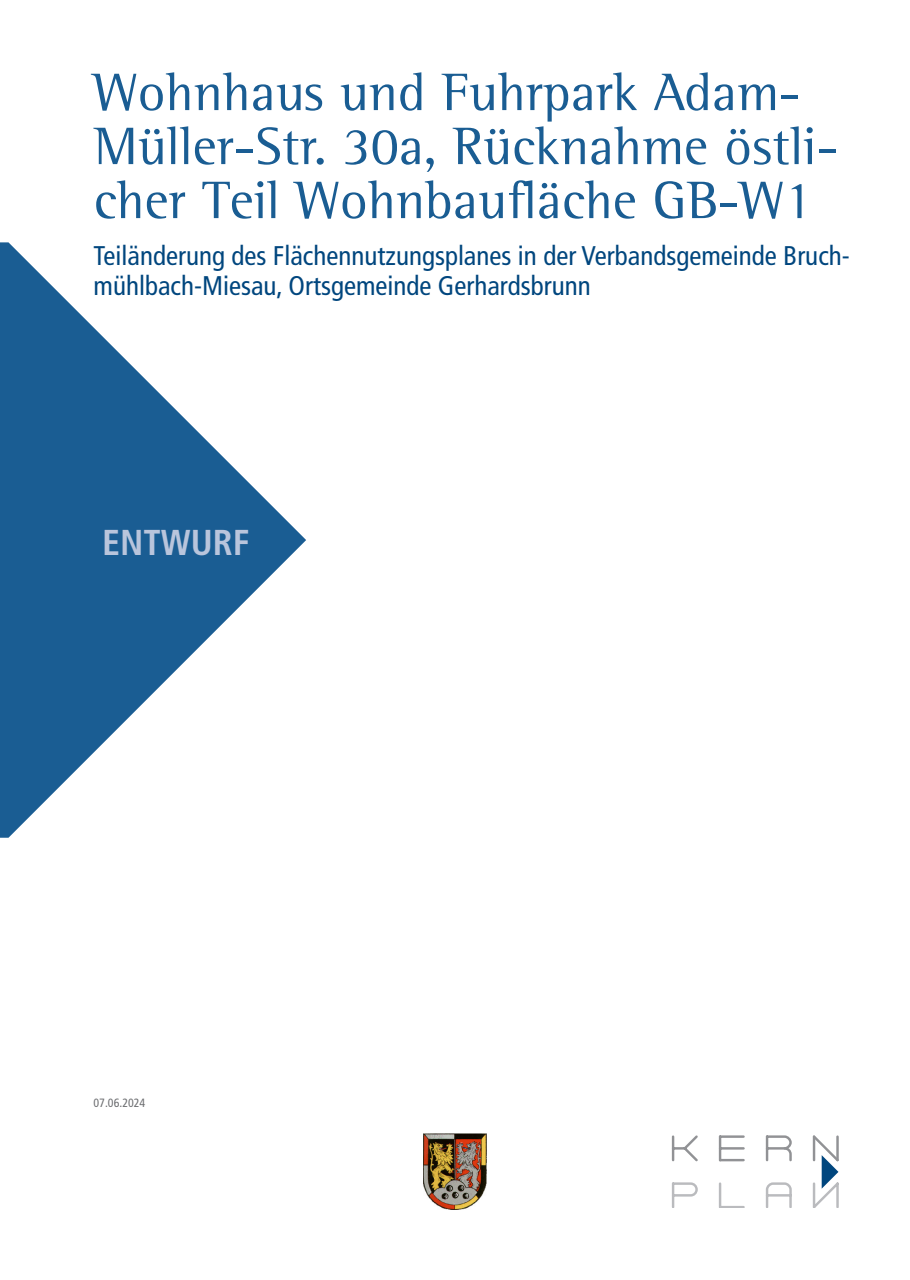
<style>
.page{position:relative;width:910px;height:1280px;background:#fff}
.page>*{position:absolute;margin:0;border:0;box-sizing:border-box;transform-origin:0 0}
.Projekttitel_heller_HG{font:54px/54px "Rotis Semi Serif Std";color:#1a5d93}
.Headline_Dreieck{font:700 condensed 36px "Frutiger LT Pro";color:#b9c5dc}
.Projekttitel_heller_HG-2{font:condensed 27px/30px "Frutiger LT Pro";color:#00467e}
.Datum{font:condensed 12px "Frutiger LT Pro";color:#6c6d70}
</style>
<div class="page">
<svg style="left:0;top:242px;width:306px;height:596px;fill:#1a5d93"></svg>
<svg style="left:672px;top:1135px;width:73px;height:27px"></svg>
<hr style="left:719px;top:1183px;width:2px;height:24px;background:#babbbe">
<hr style="left:720px;top:1206px;width:24px;height:2px;background:#babbbe">
<svg style="left:672px;top:1182px;width:26px;height:26px"></svg>
<svg style="left:765px;top:1135px;width:27px;height:27px"></svg>
<svg style="left:765px;top:1182px;width:27px;height:26px"></svg>
<svg style="left:812px;top:1135px;width:27px;height:73px"></svg>
<img style="left:424px;top:1134px;width:62px;height:75px">
<p class="Projekttitel_heller_HG" style="left:94px;top:66px;width:746px">Wohnhaus und Fuhrpark Adam-<br>Müller-Str. 30a, Rücknahme östli&shy;cher Teil Wohnbaufläche GB-W1</p>
<p class="Projekttitel_heller_HG-2" style="left:94px;top:241px;width:758px">Teiländerung des Flächennutzungsplanes in der Verbandsgemeinde Bruch&shy;mühlbach-Miesau, Ortsgemeinde Gerhardsbrunn</p>
<p class="Headline_Dreieck" style="left:102px;top:521px;width:149px">ENTWURF</p>
<p class="Datum" style="left:94px;top:1096px;width:53px">07.06.2024</p>
</div>
